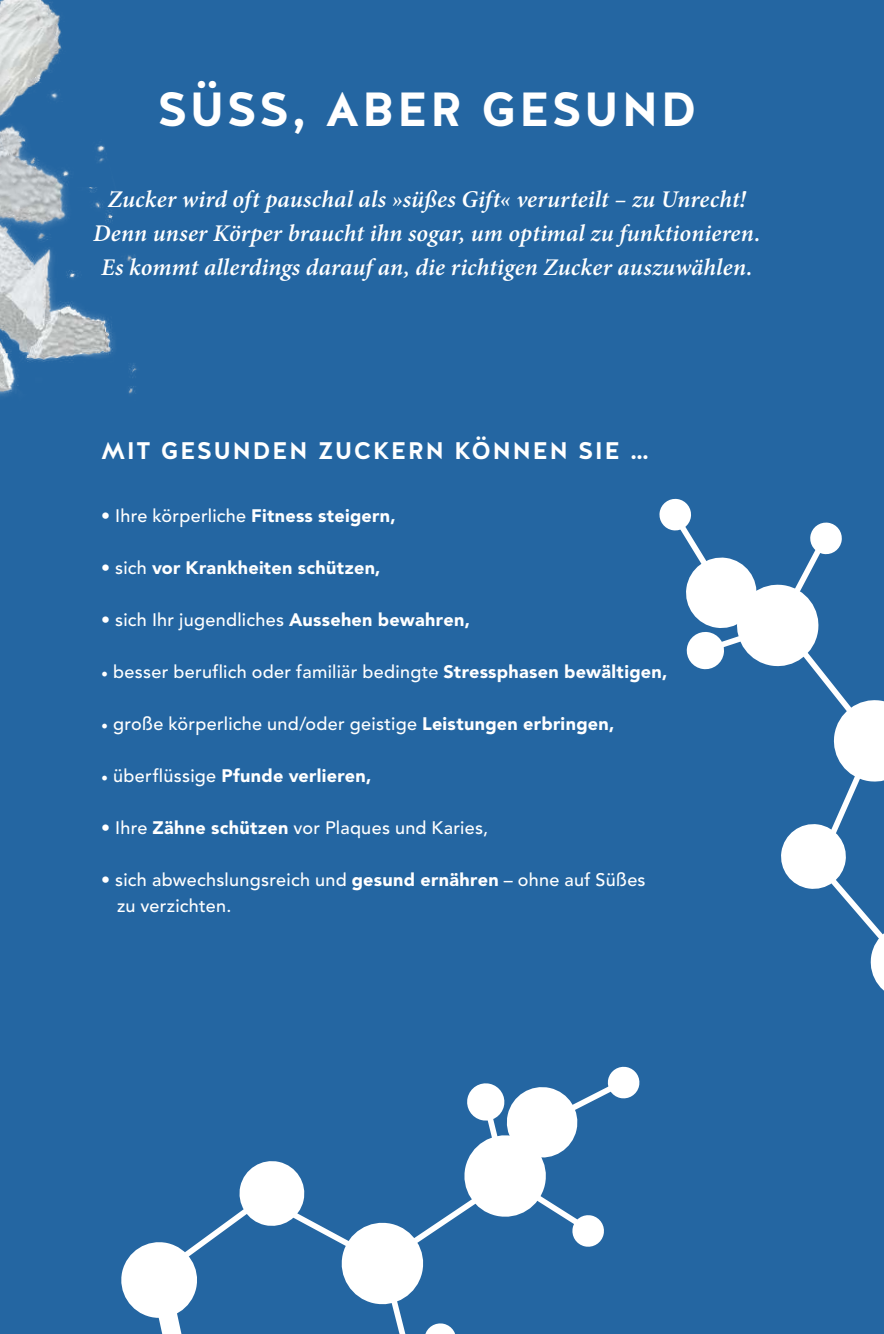
<style>
.page{position:relative;width:884px;height:1334px;background:#2466a2}
.page>*{position:absolute;margin:0;border:0;box-sizing:border-box;transform-origin:0 0}
.t1{font:700 47.8px "Halis GR";letter-spacing:.045em;color:#fff}
.t2{font:italic 600 24px/34px "Minion Pro";letter-spacing:.005em;color:#fff;text-align:center}
.t3{font:700 24px "Halis GR";letter-spacing:.06em;color:#fff}
.t4{font:500 18px/26px "Avenir LT Std";letter-spacing:.015em;color:#fff}
.t5{font:900 18px "Avenir LT Std";letter-spacing:.015em;color:#fff}
.s1{font-weight:900}
.s2{font-weight:500}
.s3{font-family:"Minion Pro"}
.s4{font-family:"Minion Pro";font-weight:500}
</style>
<div class="page">
<svg style="left:659px;top:498px;width:225px;height:493px"></svg>
<img style="left:0;top:0;width:105px;height:188px">
<img style="left:0;top:188px;width:137px;height:208px">
<svg style="left:121px;top:1066px;width:519px;height:268px"></svg>
<h1 class="t1" style="left:157px;top:81px;width:541px">SÜSS, ABER GESUND</h1>
<h2 class="t2" style="left:93px;top:183px;width:668px">Zucker wird oft pauschal als »süßes Gift« verurteilt – zu Unrecht!<br>Denn unser Körper braucht ihn sogar, um optimal zu funktionieren.<br>Es kommt allerdings darauf an, die richtigen Zucker auszuwählen.</h2>
<h2 class="t3" style="left:101px;top:436px;width:549px">MIT GESUNDEN ZUCKERN KÖNNEN SIE …</h2>
<p class="t4" style="left:101px;top:505px;width:296px">• Ihre körperliche <span class="s1">Fitness steigern,</span></p>
<p class="t5" style="left:101px;top:560px;width:281px"><span class="s2">• sich</span> vor Krankheiten schützen,</p>
<p class="t4" style="left:101px;top:609px;width:370px">• sich Ihr jugendliches <span class="s1">Aussehen bewahren,</span></p>
<p class="t4" style="left:101px;top:661px;width:568px"><span class="s3">•</span> besser beruflich oder familiär bedingte <span class="s1">Stressphasen bewältigen,</span></p>
<p class="t4" style="left:101px;top:713px;width:515px"><span class="s3">•</span> große körperliche und/oder geistige <span class="s1">Leistungen erbringen,</span></p>
<p class="t5" style="left:101px;top:768px;width:272px"><span class="s4">•</span> <span class="s2">überflüssige</span> Pfunde verlieren,</p>
<p class="t4" style="left:101px;top:817px;width:388px">• Ihre <span class="s1">Zähne schützen</span> vor Plaques und Karies,</p>
<p class="t4" style="left:117px;top:869px;width:530px;text-indent:-16px">• sich abwechslungsreich und <span class="s1">gesund ernähren</span> – ohne auf Süßes zu verzichten.</p>
</div>
